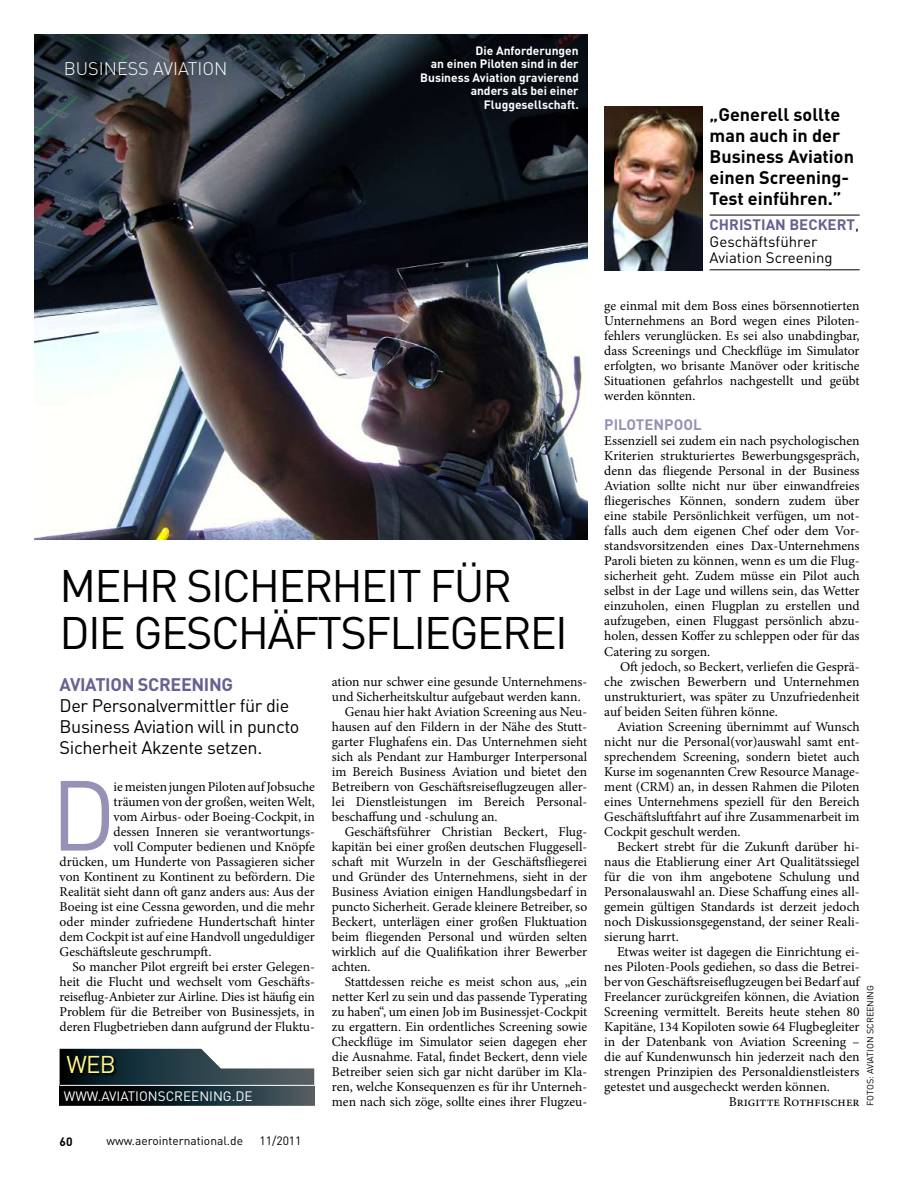
<style>
.page{position:relative;width:915px;height:1191px;background:#fff}
.page>*{position:absolute;margin:0;border:0;box-sizing:border-box;transform-origin:0 0}
.t1{font:97.8px "DIN";color:#9692b6}
.t2{font:45px/46.5px "DIN";letter-spacing:-.04em;color:#000}
.t3{font:24px "DIN";color:#fff685}
.t4{font:18px/21px "DIN";letter-spacing:-.02em;color:#000}
.t5{font:700 18px/21px "DIN";color:#000}
.t6{font:700 18px "DIN";letter-spacing:-.02em;color:#666190}
.t7{font:300 18px "DIN";color:#fff}
.t8{font:15px/16.5px "DIN";color:#000}
.t9{font:700 15px "DIN";color:#9692b6}
.t10{font:13.5px/15px "Minion Pro";letter-spacing:-.005em;color:#000;text-align:justify}
.t11{font:13.5px "DIN";color:#fff}
.t12{font:700 12px/13.5px "DIN";color:#fff;text-align:right}
.t13{font:12px "DIN";color:#000}
.t14{font:700 12px "DIN";color:#000}
.t15{font:9px "DIN";color:#000}
.s1{font-weight:700;color:#666190}
</style>
<div class="page">
<img style="left:34px;top:34px;width:553px;height:505px">
<svg style="left:60px;top:1086px;width:254px;height:20px;background:#19262b"></svg>
<svg style="left:60px;top:1048px;width:254px;height:37px"></svg>
<svg style="left:67px;top:1056px;width:51px;height:21px"></svg>
<hr style="left:709px;top:215px;width:150px;height:1px;background:#000">
<hr style="left:709px;top:269px;width:150px;height:1px;background:#000">
<img style="left:604px;top:107px;width:98px;height:163px">
<h3 class="t7" style="left:64px;top:57px;width:165px">BUSINESS AVIATION</h3>
<p class="t12" style="left:420px;top:43px;width:160px">Die Anforderungen<br>an einen Piloten sind in der<br>Business Aviation gravierend anders als bei einer<br>Fluggesellschaft.</p>
<h2 class="t2" style="left:60px;top:562px;width:509px">Mehr Sicherheit für die Geschäftsfliegerei</h2>
<h3 class="t6" style="left:60px;top:673px;width:175px">Aviation Screening</h3>
<h3 class="t4" style="left:60px;top:695px;width:241px">Der Personalvermittler für die<br>Business Aviation will in puncto<br>Sicherheit Akzente setzen.</h3>
<h1 class="t1" style="left:51px;top:754px;width:67px">D</h1>
<p class="t10" style="left:113px;top:779px;width:203px">ie meisten jungen Piloten auf Jobsuche</p>
<p class="t10" style="left:113px;top:794px;width:203px">träumen von der großen, weiten Welt,</p>
<p class="t10" style="left:113px;top:809px;width:203px">vom Airbus- oder Boeing-Cockpit, in</p>
<p class="t10" style="left:113px;top:824px;width:203px">dessen Inneren sie verantwortungs-</p>
<p class="t10" style="left:113px;top:839px;width:203px">voll Computer bedienen und Knöpfe</p>
<p class="t10" style="left:60px;top:854px;width:257px">drücken, um Hunderte von Passagieren sicher</p>
<p class="t10" style="left:60px;top:869px;width:257px">von Kontinent zu Kontinent zu befördern. Die</p>
<p class="t10" style="left:60px;top:884px;width:257px">Realität sieht dann oft ganz anders aus: Aus der</p>
<p class="t10" style="left:60px;top:899px;width:257px">Boeing ist eine Cessna geworden, und die mehr</p>
<p class="t10" style="left:60px;top:914px;width:257px">oder minder zufriedene Hundertschaft hinter</p>
<p class="t10" style="left:60px;top:929px;width:257px">dem Cockpit ist auf eine Handvoll ungeduldiger</p>
<p class="t10" style="left:60px;top:944px;width:153px">Geschäftsleute geschrumpft.</p>
<p class="t10" style="left:72px;top:959px;width:244px">So mancher Pilot ergreift bei erster Gelegen-</p>
<p class="t10" style="left:60px;top:974px;width:257px">heit die Flucht und wechselt vom Geschäfts-</p>
<p class="t10" style="left:60px;top:989px;width:257px">reiseflug-Anbieter zur Airline. Dies ist häufig ein</p>
<p class="t10" style="left:60px;top:1004px;width:257px">Problem für die Betreiber von Businessjets, in</p>
<p class="t10" style="left:60px;top:1019px;width:257px">deren Flugbetrieben dann aufgrund der Fluktu-</p>
<h3 class="t3" style="left:66px;top:1049px;width:47px">Web</h3>
<p class="t11" style="left:64px;top:1087px;width:13px">www</p>
<p class="t11" style="left:98px;top:1087px;width:156px">.aviationscreening.de</p>
<p class="t14" style="left:60px;top:1133px;width:15px">60</p>
<p class="t13" style="left:106px;top:1133px;width:138px">www.aerointernational.de</p>
<p class="t13" style="left:259px;top:1133px;width:43px">11/2011</p>
<p class="t10" style="left:332px;top:674px;width:257px">ation nur schwer eine gesunde Unternehmens-</p>
<p class="t10" style="left:332px;top:688px;width:250px">und Sicherheitskultur aufgebaut werden kann.</p>
<p class="t10" style="left:344px;top:703px;width:244px">Genau hier hakt Aviation Screening aus Neu-</p>
<p class="t10" style="left:332px;top:718px;width:257px">hausen auf den Fildern in der Nähe des Stutt-</p>
<p class="t10" style="left:332px;top:733px;width:257px">garter Flughafens ein. Das Unternehmen sieht</p>
<p class="t10" style="left:332px;top:748px;width:257px">sich als Pendant zur Hamburger Interpersonal</p>
<p class="t10" style="left:332px;top:763px;width:257px">im Bereich Business Aviation und bietet den</p>
<p class="t10" style="left:332px;top:778px;width:257px">Betreibern von Geschäftsreiseflugzeugen aller-</p>
<p class="t10" style="left:332px;top:793px;width:257px">lei Dienstleistungen im Bereich Personal-</p>
<p class="t10" style="left:332px;top:808px;width:167px">beschaffung und -schulung an.</p>
<p class="t10" style="left:344px;top:823px;width:244px">Geschäftsführer Christian Beckert, Flug-</p>
<p class="t10" style="left:332px;top:838px;width:257px">kapitän bei einer großen deutschen Fluggesell-</p>
<p class="t10" style="left:332px;top:853px;width:257px">schaft mit Wurzeln in der Geschäftsfliegerei</p>
<p class="t10" style="left:332px;top:868px;width:257px">und Gründer des Unternehmens, sieht in der</p>
<p class="t10" style="left:332px;top:883px;width:257px">Business Aviation einigen Handlungsbedarf in</p>
<p class="t10" style="left:332px;top:898px;width:257px">puncto Sicherheit. Gerade kleinere Betreiber, so</p>
<p class="t10" style="left:332px;top:913px;width:257px">Beckert, unterlägen einer großen Fluktuation</p>
<p class="t10" style="left:332px;top:928px;width:257px">beim fliegenden Personal und würden selten</p>
<p class="t10" style="left:332px;top:943px;width:257px">wirklich auf die Qualifikation ihrer Bewerber</p>
<p class="t10" style="left:332px;top:958px;width:40px">achten.</p>
<p class="t10" style="left:344px;top:973px;width:244px">Stattdessen reiche es meist schon aus, „ein</p>
<p class="t10" style="left:332px;top:988px;width:257px">netter Kerl zu sein und das passende Typerating</p>
<p class="t10" style="left:332px;top:1003px;width:257px">zu haben“, um einen Job im Businessjet-Cockpit</p>
<p class="t10" style="left:332px;top:1018px;width:257px">zu ergattern. Ein ordentliches Screening sowie</p>
<p class="t10" style="left:332px;top:1033px;width:257px">Checkflüge im Simulator seien dagegen eher</p>
<p class="t10" style="left:332px;top:1048px;width:257px">die Ausnahme. Fatal, findet Beckert, denn viele</p>
<p class="t10" style="left:332px;top:1063px;width:257px">Betreiber seien sich gar nicht darüber im Kla-</p>
<p class="t10" style="left:332px;top:1078px;width:257px">ren, welche Konsequenzen es für ihr Unterneh-</p>
<p class="t10" style="left:332px;top:1093px;width:257px">men nach sich zöge, sollte eines ihrer Flugzeu-</p>
<h3 class="t5" style="left:709px;top:103px;width:146px">„Generell sollte man auch in der<br>Business Aviation einen Screening-<br>Test einführen.”</h3>
<p class="t8" style="left:709px;top:216px;width:151px"><span class="s1">Christian Beckert</span>,<br>Geschäftsführer<br>Aviation Screening</p>
<p class="t10" style="left:604px;top:298px;width:257px">ge einmal mit dem Boss eines börsennotierten Unternehmens an Bord wegen eines Piloten&shy;fehlers verunglücken. Es sei also unabdingbar, dass Screenings und Checkflüge im Simulator erfolgten, wo brisante Manöver oder kritische Situationen gefahrlos nachgestellt und geübt werden könnten.</p>
<p class="t9" style="left:604px;top:415px;width:99px">Pilotenpool</p>
<p class="t10" style="left:604px;top:434px;width:257px">Essenziell sei zudem ein nach psychologischen Kriterien strukturiertes Bewerbungsgespräch, denn das fliegende Personal in der Business Aviation sollte nicht nur über einwandfreies fliegerisches Können, sondern zudem über eine stabile Persönlichkeit verfügen, um not&shy;falls auch dem eigenen Chef oder dem Vor&shy;standsvorsitzenden eines Dax-Unternehmens Paroli bieten zu können, wenn es um die Flug&shy;sicherheit geht. Zudem müsse ein Pilot auch selbst in der Lage und willens sein, das Wetter einzuholen, einen Flugplan zu erstellen und aufzugeben, einen Fluggast persönlich abzu&shy;holen, dessen Koffer zu schleppen oder für das Catering zu sorgen.</p>
<p class="t10" style="left:604px;top:659px;width:257px;text-indent:16px">Oft jedoch, so Beckert, verliefen die Gesprä&shy;che zwischen Bewerbern und Unternehmen unstrukturiert, was später zu Unzufriedenheit auf beiden Seiten führen könne.</p>
<p class="t10" style="left:604px;top:719px;width:257px;text-indent:13px">Aviation Screening übernimmt auf Wunsch nicht nur die Personal(vor)auswahl samt ent&shy;sprechendem Screening, sondern bietet auch Kurse im sogenannten Crew Resource Manage&shy;ment (CRM) an, in dessen Rahmen die Piloten eines Unternehmens speziell für den Bereich Geschäftsluftfahrt auf ihre Zusammenarbeit im Cockpit geschult werden.</p>
<p class="t10" style="left:604px;top:839px;width:257px;text-indent:13px">Beckert strebt für die Zukunft darüber hi&shy;naus die Etablierung einer Art Qualitätssiegel für die von ihm angebotene Schulung und Personalauswahl an. Diese Schaffung eines all&shy;gemein gültigen Standards ist derzeit jedoch noch Diskussionsgegenstand, der seiner Reali&shy;sierung harrt.</p>
<p class="t10" style="left:617px;top:944px;width:244px">Etwas weiter ist dagegen die Einrichtung ei-</p>
<p class="t10" style="left:604px;top:959px;width:257px">nes Piloten-Pools gediehen, so dass die Betrei-</p>
<p class="t10" style="left:604px;top:974px;width:258px">ber von Geschäftsreiseflugzeugen bei Bedarf auf</p>
<p class="t10" style="left:604px;top:989px;width:257px">Freelancer zurückgreifen können, die Aviation</p>
<p class="t10" style="left:604px;top:1004px;width:257px">Screening vermittelt. Bereits heute stehen 80</p>
<p class="t10" style="left:604px;top:1019px;width:257px">Kapitäne, 134 Kopiloten sowie 64 Flugbegleiter</p>
<p class="t10" style="left:604px;top:1034px;width:257px">in der Datenbank von Aviation Screening –</p>
<p class="t10" style="left:604px;top:1049px;width:257px">die auf Kundenwunsch hin jederzeit nach den</p>
<p class="t10" style="left:604px;top:1064px;width:257px">strengen Prinzipien des Personaldienstleisters</p>
<p class="t10" style="left:604px;top:1079px;width:227px">getestet und ausgecheckt werden können.</p>
<p class="t10" style="left:728px;top:1094px;width:132px">Brigitte Rothfischer</p>
<p class="t15" style="left:864px;top:1105px;width:122px;rotate:-90deg">Fotos: Aviation Screening</p>
</div>
